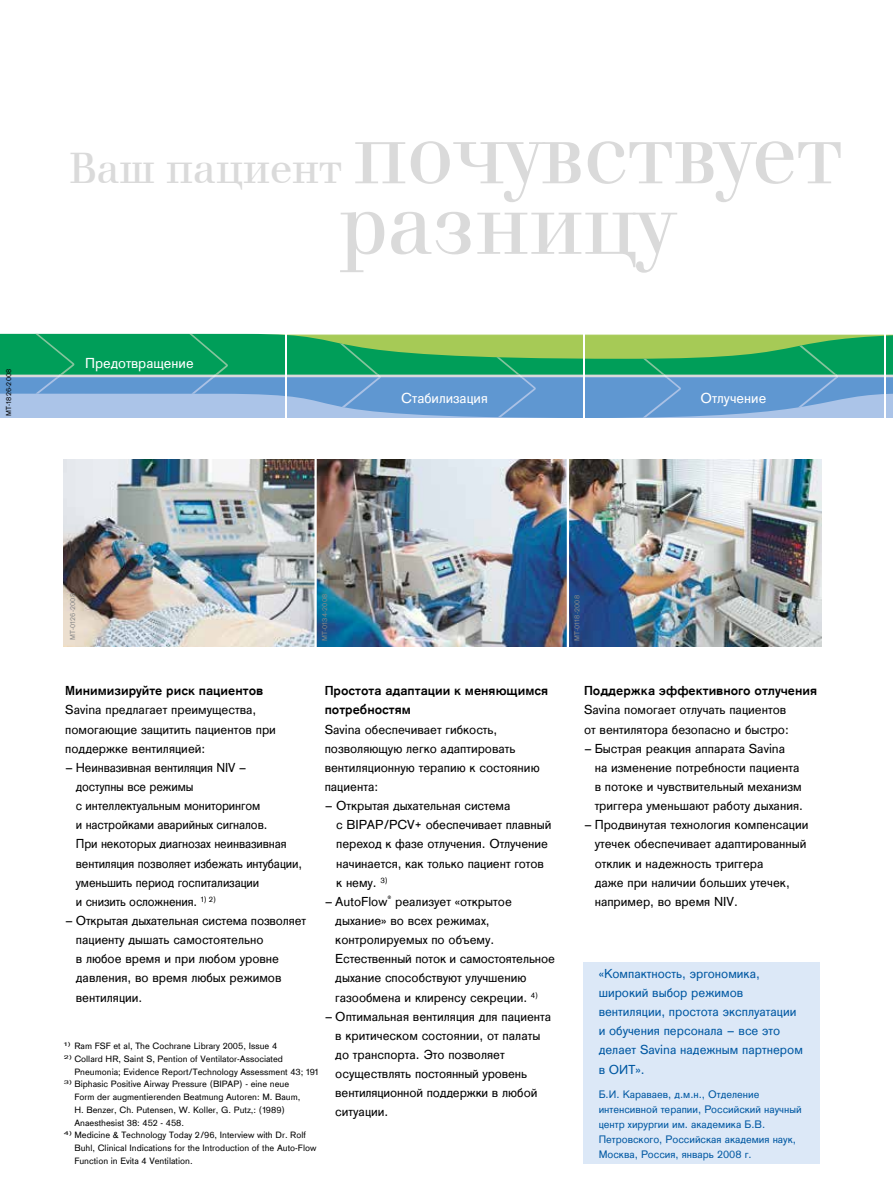
<style>
.page{position:relative;width:893px;height:1191px;background:#fff}
.page>*{position:absolute;margin:0;border:0;box-sizing:border-box;transform-origin:0 0}
.t1{font:90px/70.5px "Draeger Walbaum Global";color:#dadada}
.t2{font:15px "Draeger Sans Global";color:#fff}
.t3{font:13.5px/19.2px "Draeger Sans Global";color:#000}
.t4{font:13.5px/19.2px "Draeger Sans Global";color:#0058a2}
.t5{font:700 13.5px/19.2px "Draeger Sans Global";color:#000}
.t6{font:11.25px/15px "Draeger Sans Global";color:#0058a2}
.t7{font:9.45px/12.8px "Draeger Sans Global";color:#000}
.t8{font:7.5px "Draeger Sans Global";letter-spacing:.025em;color:#878787}
.t9{font:7.5px "Draeger Sans Global";letter-spacing:.025em;color:#000}
.s1{font-size:45px}
</style>
<div class="page">
<svg style="left:0;top:333px;width:893px;height:85px;background:#5bab9d"></svg>
<div style="left:583px;top:962px;width:237px;height:202px;background:#dce8f7"></div>
<img style="left:64px;top:459px;width:757px;height:187px">
<hr style="left:314px;top:452px;width:3px;height:202px;background:#fff">
<hr style="left:567px;top:452px;width:2px;height:202px;background:#fff">
<p class="t9" style="left:4px;top:416px;width:49px;rotate:-90deg">MT-1826-2008</p>
<h1 class="t1" style="left:339px;top:119px;width:505px;text-indent:-270px"><span class="s1">Ваш пациент</span> почувствует разницу</h1>
<p class="t2" style="left:85px;top:354px;width:110px">Предотвращение</p>
<p class="t2" style="left:401px;top:389px;width:88px">Стабилизация</p>
<p class="t2" style="left:701px;top:389px;width:67px">Отлучение</p>
<p class="t8" style="left:68px;top:640px;width:49px;rotate:-90deg">MT-0126-2008</p>
<p class="t8" style="left:320px;top:641px;width:49px;rotate:-90deg">MT-0134-2008</p>
<p class="t8" style="left:572px;top:641px;width:48px;rotate:-90deg">MT-0118-2008</p>
<p class="t5" style="left:65px;top:681px;width:199px">Минимизируйте риск пациентов</p>
<p class="t3" style="left:65px;top:700px;width:212px">Savina предлагает преимущества, помогающие защитить пациентов при поддержке вентиляцией:</p>
<p class="t3" style="left:76px;top:757px;width:228px;text-indent:-11px">– Неинвазивная вентиляция NIV –<br>доступны все режимы<br>с интеллектуальным мониторингом<br>и настройками аварийных сигналов.<br>При некоторых диагнозах неинвазивная вентиляция позволяет избежать интубации, уменьшить период госпитализации<br>и снизить осложнения. <sup>1)</sup> <sup>2)</sup></p>
<p class="t3" style="left:76px;top:910px;width:232px;text-indent:-11px">– Открытая дыхательная система позволяет пациенту дышать самостоятельно<br>в любое время и при любом уровне давления, во время любых режимов вентиляции.</p>
<p class="t5" style="left:325px;top:681px;width:225px">Простота адаптации к меняющимся потребностям</p>
<p class="t3" style="left:325px;top:719px;width:217px">Savina обеспечивает гибкость, позволяющую легко адаптировать вентиляционную терапию к состоянию пациента:</p>
<p class="t3" style="left:336px;top:796px;width:217px;text-indent:-12px">– Открытая дыхательная система<br>с BIPAP/PCV+ обеспечивает плавный переход к фазе отлучения. Отлучение начинается, как только пациент готов к нему. <sup>3)</sup></p>
<p class="t3" style="left:335px;top:891px;width:221px;text-indent:-11px">– AutoFlow<sup>®</sup> реализует «открытое дыхание» во всех режимах, контролируемых по объему.<br>Естественный поток и самостоятельное дыхание способствуют улучшению газообмена и клиренсу секреции. <sup>4)</sup></p>
<p class="t3" style="left:335px;top:1006px;width:217px;text-indent:-11px">– Оптимальная вентиляция для пациента в критическом состоянии, от палаты до транспорта. Это позволяет осуществлять постоянный уровень вентиляционной поддержки в любой ситуации.</p>
<p class="t7" style="left:64px;top:1039px;width:215px"><sup>1)</sup> Ram FSF et al, The Cochrane Library 2005, Issue 4</p>
<p class="t7" style="left:74px;top:1052px;width:246px;text-indent:-11px"><sup>2)</sup> Collard HR, Saint S, Pention of Ventilator-Associated<br>Pneumonia; Evidence Report/Technology Assessment 43; 191</p>
<p class="t7" style="left:74px;top:1077px;width:228px;text-indent:-11px"><sup>3)</sup> Biphasic Positive Airway Pressure (BIPAP) - eine neue Form der augmentierenden Beatmung Autoren: M. Baum, H. Benzer, Ch. Putensen, W. Koller, G. Putz,: (1989)<br>Anaesthesist 38: 452 - 458.</p>
<p class="t7" style="left:74px;top:1128px;width:243px;text-indent:-11px"><sup>4)</sup> Medicine &amp; Technology Today 2/96, Interview with Dr. Rolf<br>Buhl, Clinical Indications for the Introduction of the Auto-Flow<br>Function in Evita 4 Ventilation.</p>
<p class="t5" style="left:584px;top:681px;width:235px">Поддержка эффективного отлучения</p>
<p class="t3" style="left:584px;top:700px;width:206px">Savina помогает отлучать пациентов от вентилятора безопасно и быстро:</p>
<p class="t3" style="left:595px;top:738px;width:210px;text-indent:-11px">– Быстрая реакция аппарата Savina<br>на изменение потребности пациента в потоке и чувствительный механизм триггера уменьшают работу дыхания.</p>
<p class="t3" style="left:595px;top:815px;width:215px;text-indent:-11px">– Продвинутая технология компенсации утечек обеспечивает адаптированный отклик и надежность триггера<br>даже при наличии больших утечек, например, во время NIV.</p>
<p class="t4" style="left:599px;top:963px;width:206px">«Компактность, эргономика, широкий выбор режимов вентиляции, простота эксплуатации и обучения персонала – все это делает Savina надежным партнером в ОИТ».</p>
<p class="t6" style="left:599px;top:1086px;width:204px">Б.И. Караваев, д.м.н., Отделение интенсивной терапии, Российский научный центр хирургии им. академика Б.В.<br>Петровского, Российская академия наук, Москва, Россия, январь 2008 г.</p>
</div>
